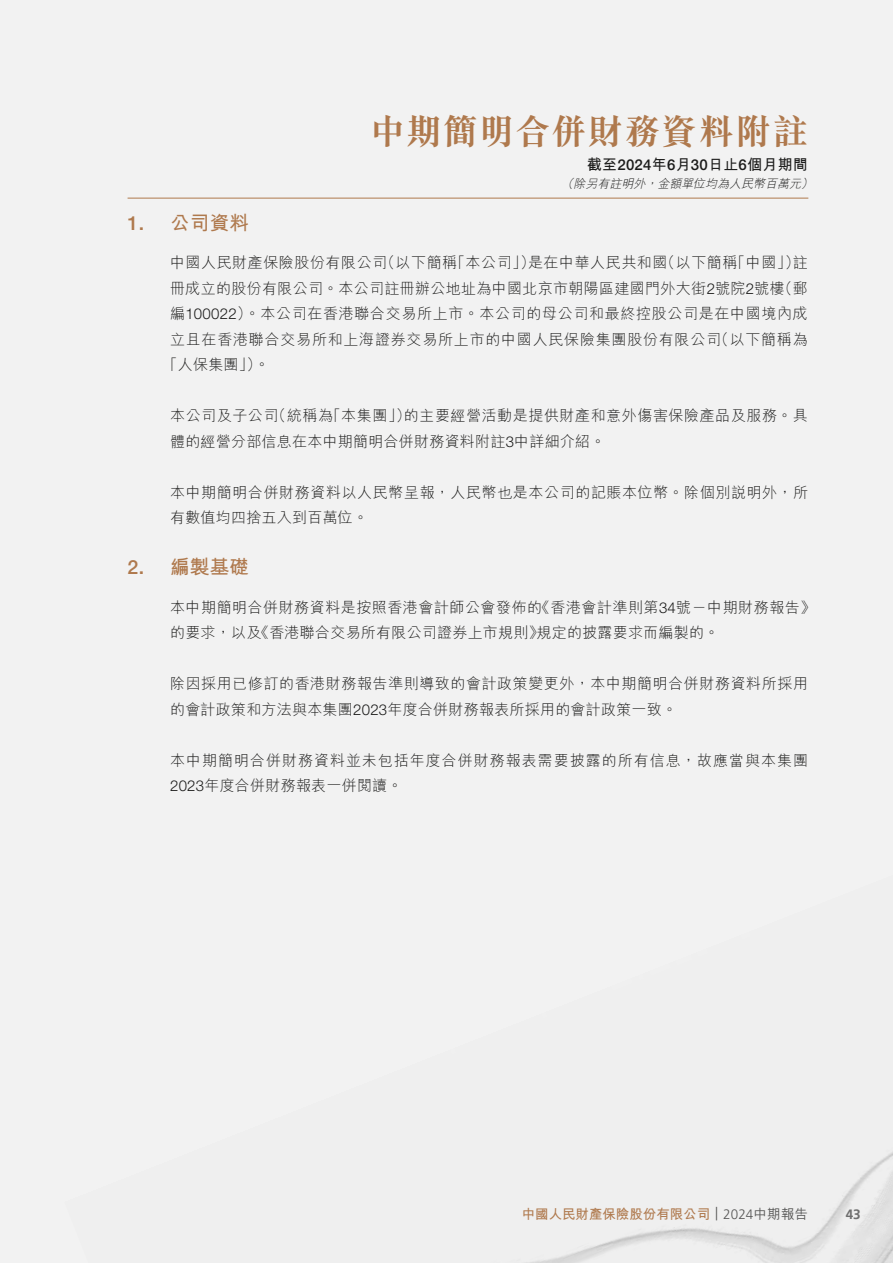
<style>
.page{position:relative;width:893px;height:1263px;background:#f2f2f2}
.page>*{position:absolute;margin:0;border:0;box-sizing:border-box;transform-origin:0 0}
.t1{font:700 36px "M Sung HK";letter-spacing:.02em;color:#af794d}
.t2{font:700 19.5px "M Hei HK";letter-spacing:.015em;color:#af794d}
.t3{font:300 15px/25.5px "M Hei HK";letter-spacing:.04em;color:#1c1c1b}
.t4{font:300 15px/25.5px "M Hei HK";letter-spacing:.065em;color:#1c1c1b}
.t5{font:300 15px "M Hei HK";letter-spacing:.02em;color:#1c1c1b}
.t6{font:700 15px "M Hei HK";letter-spacing:.015em;color:#1c1c1b}
.t7{font:700 13.5px "M Hei HK";letter-spacing:-.005em;color:#af794d}
.t8{font:700 13.5px "Frutiger LT Pro";color:#6f6f6f}
.t9{font:italic 300 12px "M Hei HK";color:#1c1c1b}
.s1{font-family:"Helvetica Neue LT Pro";font-weight:500}
.s2{font-family:"Helvetica Neue LT Pro"}
.s3{font-family:"Frutiger LT Pro";font-weight:300;color:#575756}
.s4{font-weight:500;color:#575756}
</style>
<div class="page">
<hr style="left:128px;top:198px;width:680px;height:1px;background:#af794d">
<h1 class="t1" style="left:369px;top:106px;width:440px">中期簡明合併財務資料附註</h1>
<p class="t6" style="left:587px;top:153px;width:222px">截至<span class="s1">2024</span>年<span class="s1">6</span>月<span class="s1">30</span>日止<span class="s1">6</span>個月期間</p>
<p class="t9" style="left:562px;top:175px;width:257px">（除另有註明外，金額單位均為人民幣百萬元）</p>
<h2 class="t2" style="left:128px;top:209px;width:123px"><span class="s1">1.</span> 公司資料</h2>
<p class="t3" style="left:170px;top:250px;width:639px">中國人民財產保險股份有限公司（以下簡稱「本公司」）是在中華人民共和國（以下簡稱「中國」）註</p>
<p class="t5" style="left:170px;top:278px;width:639px">冊成立的股份有限公司。本公司註冊辦公地址為中國北京市朝陽區建國門外大街<span class="s2">2</span>號院<span class="s2">2</span>號樓（郵</p>
<p class="t3" style="left:170px;top:301px;width:639px">編<span class="s2">100022</span>）。本公司在香港聯合交易所上市。本公司的母公司和最終控股公司是在中國境內成</p>
<p class="t3" style="left:170px;top:326px;width:639px">立且在香港聯合交易所和上海證券交易所上市的中國人民保險集團股份有限公司（以下簡稱為</p>
<p class="t3" style="left:163px;top:352px;width:108px">「人保集團」）。</p>
<p class="t3" style="left:170px;top:403px;width:639px">本公司及子公司（統稱為「本集團」）的主要經營活動是提供財產和意外傷害保險產品及服務。具體的經營分部信息在本中期簡明合併財務資料附註<span class="s2">3</span>中詳細介紹。</p>
<p class="t3" style="left:170px;top:479px;width:639px">本中期簡明合併財務資料以人民幣呈報，人民幣也是本公司的記賬本位幣。除個別說明外，所有數值均四捨五入到百萬位。</p>
<h2 class="t2" style="left:128px;top:553px;width:123px"><span class="s1">2.</span> 編製基礎</h2>
<p class="t3" style="left:170px;top:594px;width:647px">本中期簡明合併財務資料是按照香港會計師公會發佈的《香港會計準則第<span class="s2">34</span>號－中期財務報告》的要求，以及《香港聯合交易所有限公司證券上市規則》規定的披露要求而編製的。</p>
<p class="t3" style="left:170px;top:670px;width:639px">除因採用已修訂的香港財務報告準則導致的會計政策變更外，本中期簡明合併財務資料所採用的會計政策和方法與本集團<span class="s2">2023</span>年度合併財務報表所採用的會計政策一致。</p>
<p class="t4" style="left:170px;top:747px;width:639px">本中期簡明合併財務資料並未包括年度合併財務報表需要披露的所有信息，故應當與本集團<br><span class="s2">2023</span>年度合併財務報表一併閱讀。</p>
<p class="t7" style="left:522px;top:1204px;width:288px">中國人民財產保險股份有限公司 <span class="s3">| 2024</span><span class="s4">中期報告</span></p>
<p class="t8" style="left:846px;top:1206px;width:17px">43</p>
</div>
